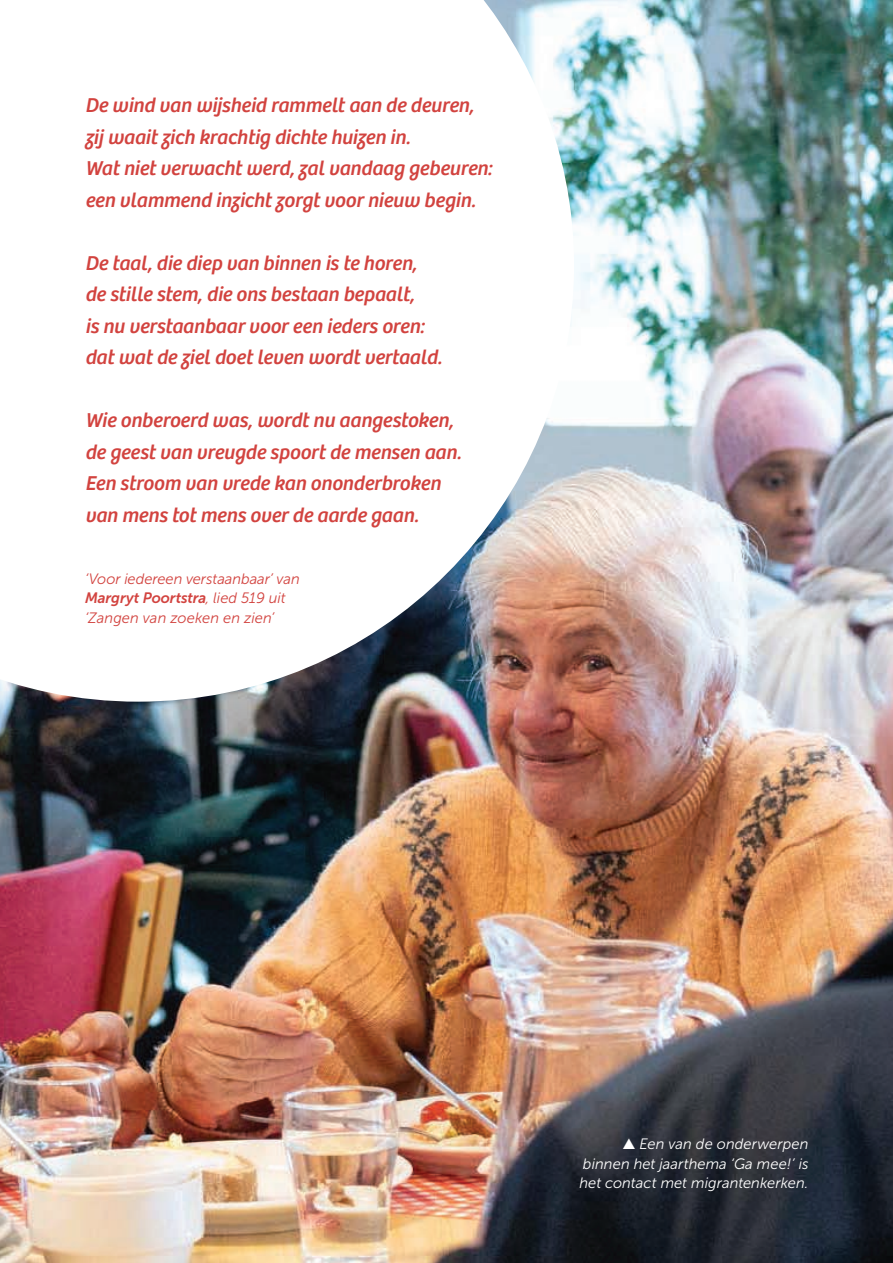
<style>
.page{position:relative;width:893px;height:1263px;background:#fff}
.page>*{position:absolute;margin:0;border:0;box-sizing:border-box;transform-origin:0 0}
.t1{font:italic 20.85px/31.5px "Bree";letter-spacing:-.005em;color:#d2433f}
.t2{font:italic 15px/19.5px "Museo Sans 300";letter-spacing:.005em;color:#fff;text-align:justify}
.t3{font:italic 15px "Museo Sans 300";color:#d2433f}
.t4{font:italic 15px "Museo Sans 700";letter-spacing:-.005em;color:#d2433f}
.s1{font-family:"Museo Sans 300"}
</style>
<div class="page">
<img style="left:0;top:0;width:893px;height:1263px">
<svg style="left:0;top:0;width:574px;height:702px"></svg>
<p class="t1" style="left:85px;top:90px;width:408px">De wind van wijsheid rammelt aan de deuren, zij waait zich krachtig dichte huizen in.<br>Wat niet verwacht werd, zal vandaag gebeuren: een vlammend inzicht zorgt voor nieuw begin.</p>
<p class="t1" style="left:85px;top:247px;width:358px">De taal, die diep van binnen is te horen, de stille stem, die ons bestaan bepaalt,<br>is nu verstaanbaar voor een ieders oren: dat wat de ziel doet leven wordt vertaald.</p>
<p class="t1" style="left:85px;top:405px;width:378px">Wie onberoerd was, wordt nu aangestoken, de geest van vreugde spoort de mensen aan.<br>Een stroom van vrede kan ononderbroken van mens tot mens over de aarde gaan.</p>
<p class="t3" style="left:85px;top:570px;width:216px">‘Voor iedereen verstaanbaar’ van</p>
<p class="t4" style="left:85px;top:590px;width:202px">Margryt Poortstra<span class="s1">, lied 519 uit</span></p>
<p class="t3" style="left:85px;top:609px;width:191px">‘Zangen van zoeken en zien’</p>
<p class="t2" style="left:579px;top:1134px;width:231px;text-indent:43px">▲ Een van de onderwerpen binnen het jaarthema ‘Ga mee!’ is het contact met migrantenkerken.</p>
</div>
